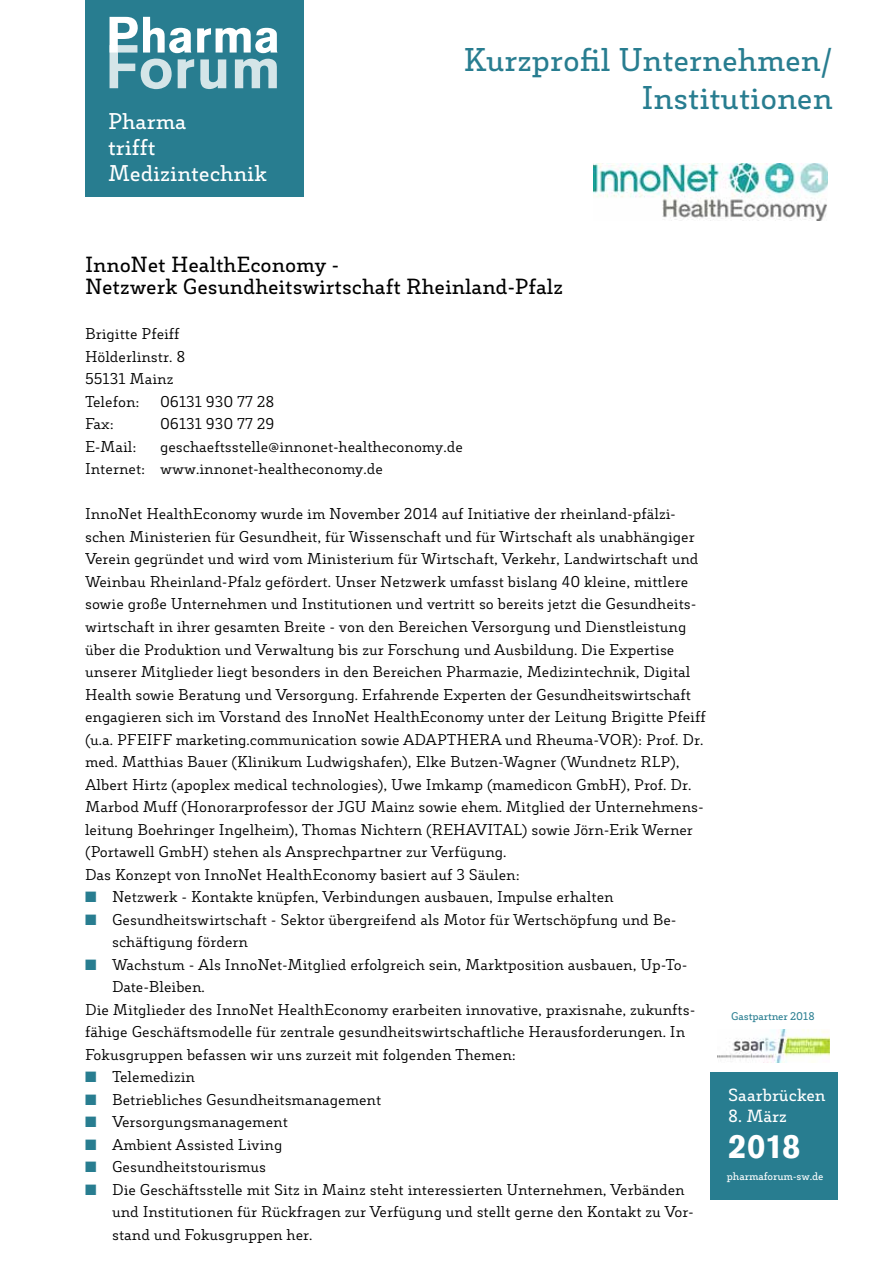
<style>
.page{position:relative;width:893px;height:1263px;background:#fff}
.page>*{position:absolute;margin:0;border:0;box-sizing:border-box;transform-origin:0 0}
.t1{font:900 33px "Akzidenz Grotesk";color:#fff}
.t2{font:600 31.5px/37.8px "Decour";color:#287d90;text-align:right}
.t3{font:600 21.75px/26.1px "Decour";color:#fff}
.t4{font:600 21px/22.5px "Decour";color:#000}
.t5{font:600 16.95px "Decour";color:#fff}
.t6{font:15px/22.5px "Decour";color:#000}
.t7{font:600 10.65px "Decour";letter-spacing:-.01em;color:#fff}
.t8{font:600 10.65px "Decour";letter-spacing:-.01em;color:#287d90}
.s1{color:#287d90}
</style>
<div class="page">
<div style="left:710px;top:1072px;width:128px;height:127px;background:#287d90"></div>
<img style="left:718px;top:1030px;width:112px;height:32px">
<div style="left:85px;top:0;width:218px;height:198px;background:#287d90"></div>
<svg style="left:110px;top:17px;width:168px;height:72px"></svg>
<img style="left:593px;top:164px;width:234px;height:57px">
<h3 class="t3" style="left:108px;top:108px;width:160px">Pharma<br>trifft<br>Medizintechnik</h3>
<h2 class="t2" style="left:464px;top:41px;width:371px">Kurzprofil Unternehmen/<br>Institutionen</h2>
<h3 class="t4" style="left:85px;top:253px;width:479px">InnoNet HealthEconomy -<br>Netzwerk Gesundheitswirtschaft Rheinland-Pfalz</h3>
<p class="t6" style="left:85px;top:323px;width:102px">Brigitte Pfeiff<br>Hölderlinstr. 8<br>55131 Mainz<br>Telefon:</p>
<p class="t6" style="left:160px;top:390px;width:116px">06131 930 77 28</p>
<p class="t6" style="left:85px;top:413px;width:30px">Fax:</p>
<p class="t6" style="left:160px;top:413px;width:116px">06131 930 77 29</p>
<p class="t6" style="left:85px;top:435px;width:53px">E-Mail:</p>
<p class="t6" style="left:85px;top:435px;width:379px;text-indent:75px">geschaeftsstelle@innonet-healtheconomy.de<br>Internet: www.innonet-healtheconomy.de</p>
<p class="t6" style="left:85px;top:503px;width:622px">InnoNet HealthEconomy wurde im November 2014 auf Initiative der rheinland-pfälzi&shy;schen Ministerien für Gesundheit, für Wissenschaft und für Wirtschaft als unabhängiger Verein gegründet und wird vom Ministerium für Wirtschaft, Verkehr, Landwirtschaft und Weinbau Rheinland-Pfalz gefördert. Unser Netzwerk umfasst bislang 40 kleine, mittlere sowie große Unternehmen und Institutionen und vertritt so bereits jetzt die Gesundheits&shy;wirtschaft in ihrer gesamten Breite - von den Bereichen Versorgung und Dienstleistung über die Produktion und Verwaltung bis zur Forschung und Ausbildung. Die Expertise unserer Mitglieder liegt besonders in den Bereichen Pharmazie, Medizintechnik, Digital Health sowie Beratung und Versorgung. Erfahrende Experten der Gesundheitswirtschaft engagieren sich im Vorstand des InnoNet HealthEconomy unter der Leitung Brigitte Pfeiff (u.a. PFEIFF marketing.communication sowie ADAPTHERA und Rheuma-VOR): Prof. Dr. med. Matthias Bauer (Klinikum Ludwigshafen), Elke Butzen-Wagner (Wundnetz RLP), Albert Hirtz (apoplex medical technologies), Uwe Imkamp (mamedicon GmbH), Prof. Dr.<br>Marbod Muff (Honorarprofessor der JGU Mainz sowie ehem. Mitglied der Unternehmens&shy;leitung Boehringer Ingelheim), Thomas Nichtern (REHAVITAL) sowie Jörn-Erik Werner (Portawell GmbH) stehen als Ansprechpartner zur Verfügung.<br>Das Konzept von InnoNet HealthEconomy basiert auf 3 Säulen:</p>
<p class="t6" style="left:85px;top:885px;width:530px"><span class="s1">■</span> Netzwerk - Kontakte knüpfen, Verbindungen ausbauen, Impulse erhalten</p>
<p class="t6" style="left:112px;top:908px;width:566px;text-indent:-27px"><span class="s1">■</span> Gesundheitswirtschaft - Sektor übergreifend als Motor für Wertschöpfung und Be&shy;schäftigung fördern</p>
<p class="t6" style="left:85px;top:953px;width:604px"><span class="s1">■</span> Wachstum - Als InnoNet-Mitglied erfolgreich sein, Marktposition ausbauen, Up-To-</p>
<p class="t6" style="left:112px;top:975px;width:94px">Date-Bleiben.</p>
<p class="t6" style="left:85px;top:998px;width:612px">Die Mitglieder des InnoNet HealthEconomy erarbeiten innovative, praxisnahe, zukunfts-</p>
<p class="t6" style="left:85px;top:1020px;width:602px">fähige Geschäftsmodelle für zentrale gesundheitswirtschaftliche Herausforderungen. In</p>
<p class="t6" style="left:85px;top:1043px;width:432px">Fokusgruppen befassen wir uns zurzeit mit folgenden Themen:</p>
<p class="t6" style="left:85px;top:1065px;width:111px"><span class="s1">■</span> Telemedizin</p>
<p class="t6" style="left:85px;top:1088px;width:298px"><span class="s1">■</span> Betriebliches Gesundheitsmanagement</p>
<p class="t6" style="left:85px;top:1110px;width:204px"><span class="s1">■</span> Versorgungsmanagement</p>
<p class="t6" style="left:85px;top:1133px;width:199px"><span class="s1">■</span> Ambient Assisted Living</p>
<p class="t6" style="left:85px;top:1155px;width:183px"><span class="s1">■</span> Gesundheitstourismus</p>
<p class="t6" style="left:112px;top:1178px;width:583px;text-indent:-27px"><span class="s1">■</span> Die Geschäftsstelle mit Sitz in Mainz steht interessierten Unternehmen, Verbänden und Institutionen für Rückfragen zur Verfügung und stellt gerne den Kontakt zu Vor&shy;stand und Fokusgruppen her.</p>
<p class="t8" style="left:731px;top:1010px;width:85px">Gastpartner 2018</p>
<p class="t5" style="left:728px;top:1084px;width:99px">Saarbrücken</p>
<p class="t5" style="left:728px;top:1105px;width:60px">8. März</p>
<h1 class="t1" style="left:728px;top:1126px;width:74px">2018</h1>
<p class="t7" style="left:727px;top:1170px;width:98px">pharmaforum-sw.de</p>
</div>
